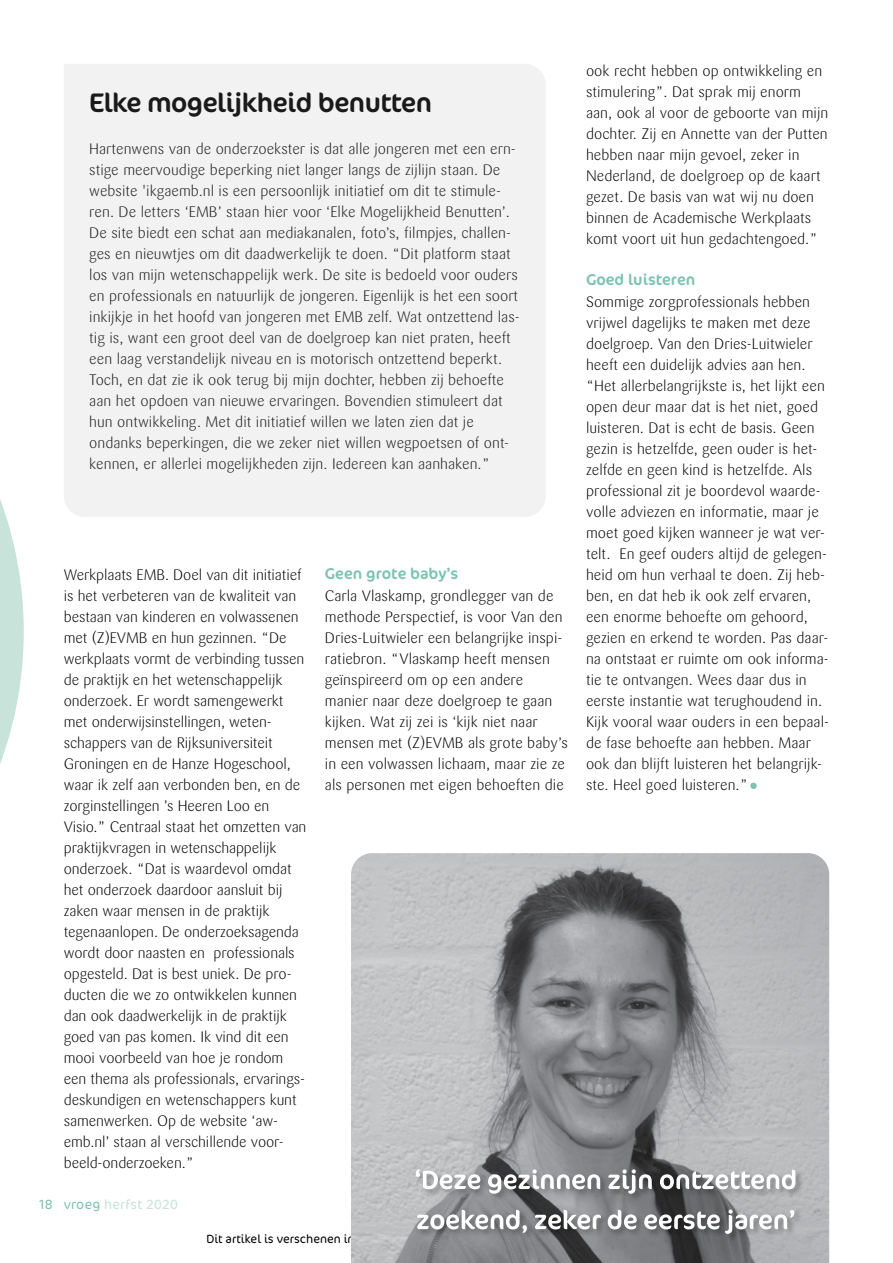
<style>
.page{position:relative;width:893px;height:1263px;background:#fff}
.page>*{position:absolute;margin:0;border:0;box-sizing:border-box;transform-origin:0 0}
.t1{font:27px "Cocon";letter-spacing:-.02em;color:#000}
.t2{font:15.75px "Cocon";color:#7dc3af}
.t3{font:300 15px/21px "Sari";color:#000}
.t4{font:300 13.5px "Cocon";letter-spacing:.02em;color:#c7e3da}
.s1{color:#7dc3af}
</style>
<div class="page">
<div style="left:750px;top:783px;width:7px;height:6px;background:#7dc3af;border-radius:50%"></div>
<div style="left:64px;top:64px;width:482px;height:453px;background:#f2f2f3"></div>
<img style="left:351px;top:853px;width:478px;height:410px">
<div style="left:416px;top:1208px;width:386px;height:34px;background:#000;opacity:.3"></div>
<svg style="left:417px;top:1209px;width:377px;height:25px"></svg>
<div style="left:414px;top:1168px;width:390px;height:34px;background:#000;opacity:.3"></div>
<svg style="left:416px;top:1169px;width:379px;height:25px"></svg>
<svg style="left:0;top:499px;width:24px;height:265px"></svg>
<h1 class="t1" style="left:89px;top:86px;width:344px">Elke mogelijkheid benutten</h1>
<p class="t3" style="left:89px;top:138px;width:432px">Hartenwens van de onderzoekster is dat alle jongeren met een ern&shy;stige meervoudige beperking niet langer langs de zijlijn staan. De website 'ikgaemb.nl is een persoonlijk initiatief om dit te stimule&shy;ren. De letters ‘EMB’ staan hier voor ‘Elke Mogelijkheid Benutten’.<br>De site biedt een schat aan mediakanalen, foto’s, filmpjes, challen&shy;ges en nieuwtjes om dit daadwerkelijk te doen. “Dit platform staat los van mijn wetenschappelijk werk. De site is bedoeld voor ouders en professionals en natuurlijk de jongeren. Eigenlijk is het een soort inkijkje in het hoofd van jongeren met EMB zelf. Wat ontzettend las&shy;tig is, want een groot deel van de doelgroep kan niet praten, heeft een laag verstandelijk niveau en is motorisch ontzettend beperkt.<br>Toch, en dat zie ik ook terug bij mijn dochter, hebben zij behoefte aan het opdoen van nieuwe ervaringen. Bovendien stimuleert dat hun ontwikkeling. Met dit initiatief willen we laten zien dat je ondanks beperkingen, die we zeker niet willen wegpoetsen of ont&shy;kennen, er allerlei mogelijkheden zijn. Iedereen kan aanhaken.”</p>
<p class="t3" style="left:64px;top:565px;width:244px">Werkplaats EMB. Doel van dit initiatief is het verbeteren van de kwaliteit van bestaan van kinderen en volwassenen met (Z)EVMB en hun gezinnen. “De werkplaats vormt de verbinding tussen de praktijk en het wetenschappelijk onderzoek. Er wordt samengewerkt met onderwijsinstellingen, weten&shy;schappers van de Rijksuniversiteit Groningen en de Hanze Hogeschool, waar ik zelf aan verbonden ben, en de zorginstellingen ’s Heeren Loo en Visio.” Centraal staat het omzetten van praktijkvragen in wetenschappelijk onderzoek. “Dat is waardevol omdat het onderzoek daardoor aansluit bij zaken waar mensen in de praktijk tegenaanlopen. De onderzoeksagenda wordt door naasten en professionals opgesteld. Dat is best uniek. De pro&shy;ducten die we zo ontwikkelen kunnen dan ook daadwerkelijk in de praktijk goed van pas komen. Ik vind dit een mooi voorbeeld van hoe je rondom een thema als professionals, ervarings&shy;deskundigen en wetenschappers kunt samenwerken. Op de website ‘aw&shy;emb.nl’ staan al verschillende voor&shy;beeld-onderzoeken.”</p>
<p class="t2" style="left:325px;top:563px;width:135px">Geen grote baby’s</p>
<p class="t3" style="left:325px;top:586px;width:245px">Carla Vlaskamp, grondlegger van de methode Perspectief, is voor Van den Dries-Luitwieler een belangrijke inspi&shy;ratiebron. “Vlaskamp heeft mensen geïnspireerd om op een andere manier naar deze doelgroep te gaan kijken. Wat zij zei is ‘kijk niet naar mensen met (Z)EVMB als grote baby’s in een volwassen lichaam, maar zie ze als personen met eigen behoeften die</p>
<p class="t4" style="left:40px;top:1196px;width:140px"><span class="s1">18 vroeg</span> herfst 2020</p>
<p class="t3" style="left:586px;top:61px;width:244px">ook recht hebben op ontwikkeling en stimulering”. Dat sprak mij enorm aan, ook al voor de geboorte van mijn dochter. Zij en Annette van der Putten hebben naar mijn gevoel, zeker in Nederland, de doelgroep op de kaart gezet. De basis van wat wij nu doen binnen de Academische Werkplaats komt voort uit hun gedachtengoed.”</p>
<p class="t2" style="left:586px;top:269px;width:111px">Goed luisteren</p>
<p class="t3" style="left:586px;top:292px;width:244px">Sommige zorgprofessionals hebben vrijwel dagelijks te maken met deze doelgroep. Van den Dries-Luitwieler heeft een duidelijk advies aan hen. “Het allerbelangrijkste is, het lijkt een open deur maar dat is het niet, goed luisteren. Dat is echt de basis. Geen gezin is hetzelfde, geen ouder is het&shy;zelfde en geen kind is hetzelfde. Als professional zit je boordevol waarde&shy;volle adviezen en informatie, maar je moet goed kijken wanneer je wat ver&shy;telt. En geef ouders altijd de gelegen&shy;heid om hun verhaal te doen. Zij heb&shy;ben, en dat heb ik ook zelf ervaren, een enorme behoefte om gehoord, gezien en erkend te worden. Pas daar&shy;na ontstaat er ruimte om ook informa&shy;tie te ontvangen. Wees daar dus in eerste instantie wat terughoudend in.<br>Kijk vooral waar ouders in een bepaal&shy;de fase behoefte aan hebben. Maar ook dan blijft luisteren het belangrijk&shy;ste. Heel goed luisteren.”</p>
</div>
